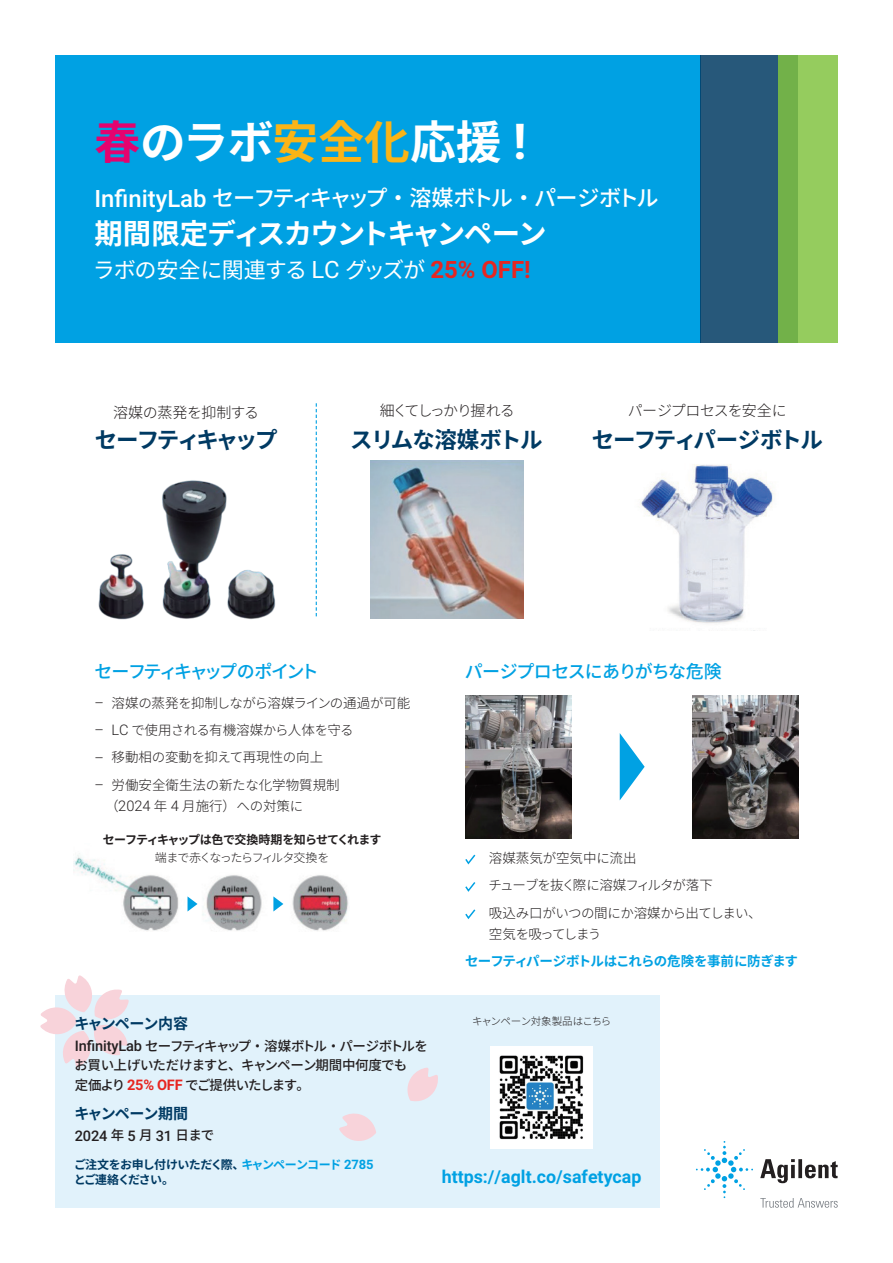
<style>
.page{position:relative;width:893px;height:1263px;background:#fff}
.page>*{position:absolute;margin:0;border:0;box-sizing:border-box;transform-origin:0 0}
.t1{font:700 45.75px "Noto Sans CJ Kjp";color:#fff}
.t2{font:700 28.5px "Noto Sans CJ Kjp";letter-spacing:-.06em;color:#fff}
.t3{font:700 22.5px "Noto Sans CJ Kjp";letter-spacing:-.08em;color:#003a63}
.t4{font:700 22.5px "Noto Sans CJ Kjp";letter-spacing:-.1em;color:#003a63}
.t5{font:700 22.5px "Noto Sans CJ Kjp";letter-spacing:-.05em;color:#003a63}
.t6{font:500 22.05px "Noto Sans CJ Kjp";letter-spacing:-.12em;color:#fff}
.t7{font:22.05px "Noto Sans CJ Kjp";letter-spacing:-.05em;color:#fff}
.t8{font:500 18px "Noto Sans CJ Kjp";letter-spacing:-.05em;color:#00a1e3}
.t9{font:500 18px "Noto Sans CJ Kjp";letter-spacing:-.12em;color:#00a1e3}
.t10{font:700 17.85px "Roboto";color:#00a1e3}
.t11{font:700 15px "Noto Sans CJ Kjp";letter-spacing:-.05em;color:#003a63}
.t12{font:300 15px "Noto Sans CJ Kjp";letter-spacing:-.035em;color:#231f20}
.t13{font:300 15px "Noto Sans CJ Kjp";letter-spacing:-.015em;color:#231f20}
.t14{font:300 15px "Noto Sans CJ Kjp";letter-spacing:-.105em;color:#231f20}
.t15{font:500 14.55px "Roboto";letter-spacing:-.01em;color:#231f20}
.t16{font:300 13.5px/27.5px "Noto Sans CJ Kjp";letter-spacing:-.02em;color:#231f20}
.t17{font:500 13.5px/19.5px "Noto Sans CJ Kjp";letter-spacing:-.065em;color:#231f20}
.t18{font:300 13.5px/21px "Noto Sans CJ Kjp";color:#231f20}
.t19{font:700 13.5px "Noto Sans CJ Kjp";letter-spacing:-.06em;color:#00a1e3}
.t20{font:300 13.5px "Noto Sans CJ Kjp";letter-spacing:-.04em;color:#231f20}
.t21{font:300 13.5px "Noto Sans CJ Kjp";letter-spacing:-.11em;color:#231f20}
.t22{font:700 12px/15px "Noto Sans CJ Kjp";letter-spacing:-.07em;color:#003a63}
.t23{font:700 12px "Noto Sans CJ Kjp";letter-spacing:-.07em;color:#231f20}
.t24{font:300 12px "Noto Sans CJ Kjp";letter-spacing:-.095em;color:#231f20}
.t25{font:300 10.5px "Noto Sans CJ Kjp";letter-spacing:-.055em;color:#231f20}
.s1{color:#e4036f}
.s2{color:#fbb416}
.s3{font-family:"Roboto";font-size:49.5px}
.s4{font-family:"Roboto";font-size:23.85px}
.s5{font-family:"Roboto";font-weight:700;font-size:23.85px;color:#e72621}
.s6{font-family:"Roboto";font-size:14.55px}
.s7{font-family:"Roboto";font-weight:700;font-size:14.55px;color:#e72621}
.s8{font-family:"Noto Sans CJ Kjp";font-size:13.5px}
.s9{color:#00a1e3}
.s10{font-family:"Roboto";font-size:12.9px;color:#00a1e3}
</style>
<div class="page">
<img style="left:98px;top:480px;width:178px;height:140px">
<div style="left:55px;top:995px;width:605px;height:213px;background:#e1f2fb"></div>
<div style="left:55px;top:55px;width:645px;height:288px;background:#00a1e3"></div>
<div style="left:700px;top:55px;width:98px;height:288px;background:#27587a"></div>
<svg style="left:778px;top:55px;width:60px;height:288px;background:#89c357"></svg>
<img style="left:491px;top:1046px;width:102px;height:102px">
<svg style="left:465px;top:854px;width:11px;height:11px"></svg>
<svg style="left:465px;top:882px;width:11px;height:10px"></svg>
<svg style="left:465px;top:909px;width:11px;height:10px"></svg>
<img style="left:370px;top:460px;width:153px;height:158px">
<img style="left:640px;top:464px;width:135px;height:159px">
<img style="left:465px;top:695px;width:106px;height:143px">
<img style="left:693px;top:695px;width:106px;height:143px">
<svg style="left:620px;top:733px;width:25px;height:67px"></svg>
<svg style="left:40px;top:975px;width:89px;height:92px"></svg>
<svg style="left:339px;top:1113px;width:37px;height:28px"></svg>
<svg style="left:407px;top:1068px;width:31px;height:33px"></svg>
<svg style="left:316px;top:403px;width:1px;height:213px"></svg>
<img style="left:74px;top:855px;width:275px;height:76px">
<div style="left:115px;top:843px;width:243px;height:27px;background:#fff"></div>
<svg style="left:188px;top:896px;width:9px;height:15px"></svg>
<svg style="left:273px;top:896px;width:10px;height:15px"></svg>
<svg style="left:760px;top:1159px;width:78px;height:24px"></svg>
<svg style="left:696px;top:1141px;width:57px;height:57px"></svg>
<svg style="left:760px;top:1198px;width:78px;height:10px"></svg>
<h1 class="t1" style="left:95px;top:116px;width:434px"><span class="s1">春</span>のラボ<span class="s2">安全化</span>応援 <span class="s3">!</span></h1>
<h3 class="t6" style="left:95px;top:186px;width:565px"><span class="s4">InfinityLab</span> セーフティキャップ・溶媒ボトル・パージボトル</h3>
<h2 class="t2" style="left:95px;top:217px;width:454px">期間限定ディスカウントキャンペーン</h2>
<h3 class="t7" style="left:93px;top:257px;width:439px">ラボの安全に関連する <span class="s4">LC</span> グッズが <span class="s5">25% OFF!</span></h3>
<p class="t13" style="left:113px;top:404px;width:148px">溶媒の蒸発を抑制する</p>
<h3 class="t4" style="left:95px;top:427px;width:184px">セーフティキャップ</h3>
<p class="t14" style="left:380px;top:402px;width:137px">細くてしっかり握れる</p>
<h3 class="t5" style="left:350px;top:427px;width:194px">スリムな溶媒ボトル</h3>
<p class="t12" style="left:628px;top:402px;width:160px">パージプロセスを安全に</p>
<h3 class="t3" style="left:592px;top:427px;width:233px">セーフティパージボトル</h3>
<h3 class="t9" style="left:94px;top:661px;width:226px">セーフティキャップのポイント</h3>
<p class="t16" style="left:95px;top:689px;width:317px"><span class="s6">–</span> 溶媒の蒸発を抑制しながら溶媒ラインの通過が可能</p>
<p class="t20" style="left:95px;top:722px;width:261px"><span class="s6">– LC</span> で使用される有機溶媒から人体を守る</p>
<p class="t16" style="left:95px;top:744px;width:230px"><span class="s6">–</span> 移動相の変動を抑えて再現性の向上</p>
<p class="t18" style="left:105px;top:774px;width:236px;text-indent:-11px"><span class="s6">–</span> 労働安全衛生法の新たな化学物質規制（<span class="s6">2024</span> 年 <span class="s6">4</span> 月施行）への対策に</p>
<p class="t23" style="left:103px;top:833px;width:280px">セーフティキャップは色で交換時期を知らせてくれます</p>
<p class="t24" style="left:155px;top:851px;width:176px">端まで赤くなったらフィルタ交換を</p>
<h3 class="t8" style="left:465px;top:661px;width:259px">パージプロセスにありがちな危険</h3>
<p class="t16" style="left:488px;top:844px;width:275px">溶媒蒸気が空気中に流出<br>チューブを抜く際に溶媒フィルタが落下<br>吸込み口がいつの間にか溶媒から出てしまい、</p>
<p class="t21" style="left:489px;top:926px;width:114px">空気を吸ってしまう</p>
<p class="t19" style="left:465px;top:953px;width:334px">セーフティパージボトルはこれらの危険を事前に防ぎます</p>
<p class="t11" style="left:75px;top:1015px;width:115px">キャンペーン内容</p>
<p class="t17" style="left:75px;top:1036px;width:355px"><span class="s6">InfinityLab</span> セーフティキャップ・溶媒ボトル・パージボトルをお買い上げいただけますと、キャンペーン期間中何度でも<br>定価より <span class="s7">25% OFF</span> でご提供いたします。</p>
<p class="t11" style="left:75px;top:1105px;width:130px">キャンペーン期間　</p>
<p class="t15" style="left:75px;top:1125px;width:141px">2024 <span class="s8">年</span> 5 <span class="s8">月</span> 31 <span class="s8">日まで</span></p>
<p class="t22" style="left:74px;top:1157px;width:301px">ご注文をお申し付けいただく際、<span class="s9">キャンペーンコード</span> <span class="s10">2785</span>とご連絡ください。</p>
<p class="t25" style="left:472px;top:1015px;width:140px">キャンペーン対象製品はこちら</p>
<h3 class="t10" style="left:442px;top:1164px;width:201px">https://aglt.co/safetycap</h3>
</div>
